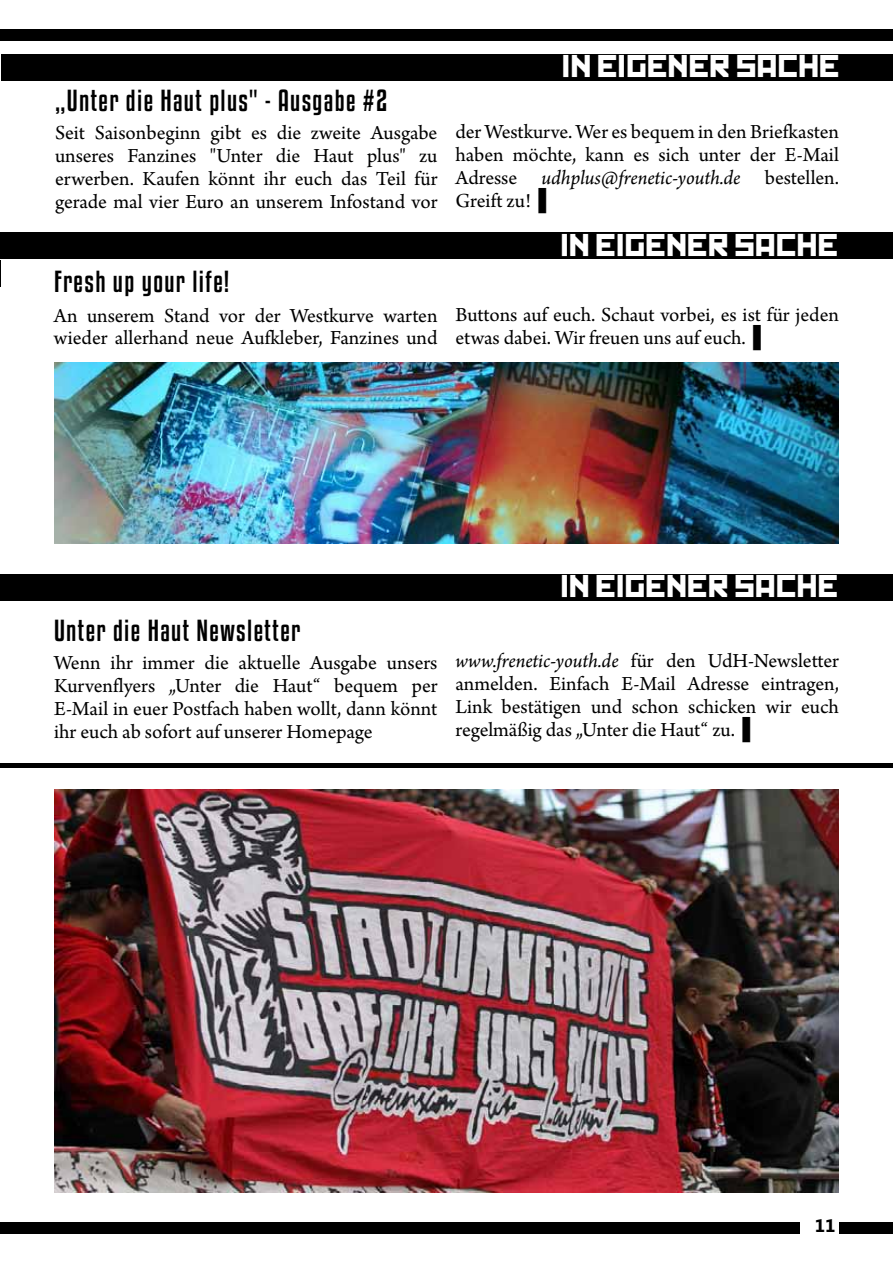
<style>
.page{position:relative;width:893px;height:1263px;background:#fff}
.page>*{position:absolute;margin:0;border:0;box-sizing:border-box;transform-origin:0 0}
.t1{font:30px "Kremlin";color:#fff}
.t2{font:27px "Kenyan Coffee Rg";letter-spacing:.05em;color:#000}
.t3{font:21px/23px "Arno Pro";letter-spacing:-.005em;color:#000;text-align:justify}
.t4{font:700 18px "Khmer UI";color:#000}
.s1{font-style:italic}
.s2{font-family:"Times New Roman"}
</style>
<div class="page">
<div style="left:0;top:1222px;width:893px;height:11px;background:#000"></div>
<div style="left:801px;top:1209px;width:38px;height:34px;background:#fff"></div>
<div style="left:0;top:30px;width:893px;height:11px;background:#000"></div>
<svg style="left:0;top:261px;width:1px;height:26px"></svg>
<div style="left:2px;top:54px;width:891px;height:26px;background:#000"></div>
<div style="left:0;top:233px;width:893px;height:26px;background:#000"></div>
<div style="left:0;top:574px;width:893px;height:26px;background:#000"></div>
<hr style="left:0;top:763px;width:893px;height:4px;background:#000">
<img style="left:54px;top:362px;width:785px;height:182px">
<img style="left:54px;top:789px;width:784px;height:404px">
<h1 class="t1" style="left:563px;top:55px;width:279px">IN EIGENER SACHE</h1>
<p class="t2" style="left:55px;top:84px;width:334px">„Unter die Haut plus" - Ausgabe #2</p>
<p class="t3" style="left:55px;top:122px;width:384px">Seit Saisonbeginn gibt es die zweite Ausgabe unseres Fanzines "Unter die Haut plus" zu erwerben. Kaufen könnt ihr euch das Teil für gerade mal vier Euro an unserem Infostand vor</p>
<p class="t3" style="left:455px;top:122px;width:385px">der Westkurve. Wer es bequem in den Briefkasten haben möchte, kann es sich unter der E-Mail Adresse <span class="s1">udhplus@frenetic-youth.de</span> bestellen.<br>Greift zu!<span class="s2">▐</span></p>
<p class="t2" style="left:54px;top:265px;width:177px">Fresh up your life!</p>
<p class="t3" style="left:54px;top:305px;width:385px">An unserem Stand vor der Westkurve warten wieder allerhand neue Aufkleber, Fanzines und</p>
<h1 class="t1" style="left:562px;top:234px;width:279px">IN EIGENER SACHE</h1>
<p class="t3" style="left:455px;top:304px;width:385px">Buttons auf euch. Schaut vorbei, es ist für jeden etwas dabei. Wir freuen uns auf euch.<span class="s2">▐</span></p>
<h1 class="t1" style="left:562px;top:575px;width:279px">IN EIGENER SACHE</h1>
<p class="t2" style="left:54px;top:614px;width:248px">Unter die Haut Newsletter</p>
<p class="t3" style="left:54px;top:652px;width:385px">Wenn ihr immer die aktuelle Ausgabe unsers Kurvenflyers „Unter die Haut“ bequem per E-Mail in euer Postfach haben wollt, dann könnt ihr euch ab sofort auf unserer Homepage</p>
<p class="t3" style="left:455px;top:650px;width:385px"><span class="s1">www.frenetic-youth.de</span> für den UdH-Newsletter anmelden. Einfach E-Mail Adresse eintragen, Link bestätigen und schon schicken wir euch regelmäßig das „Unter die Haut“ zu.<span class="s2">▐</span></p>
<p class="t4" style="left:815px;top:1215px;width:22px">11</p>
</div>
